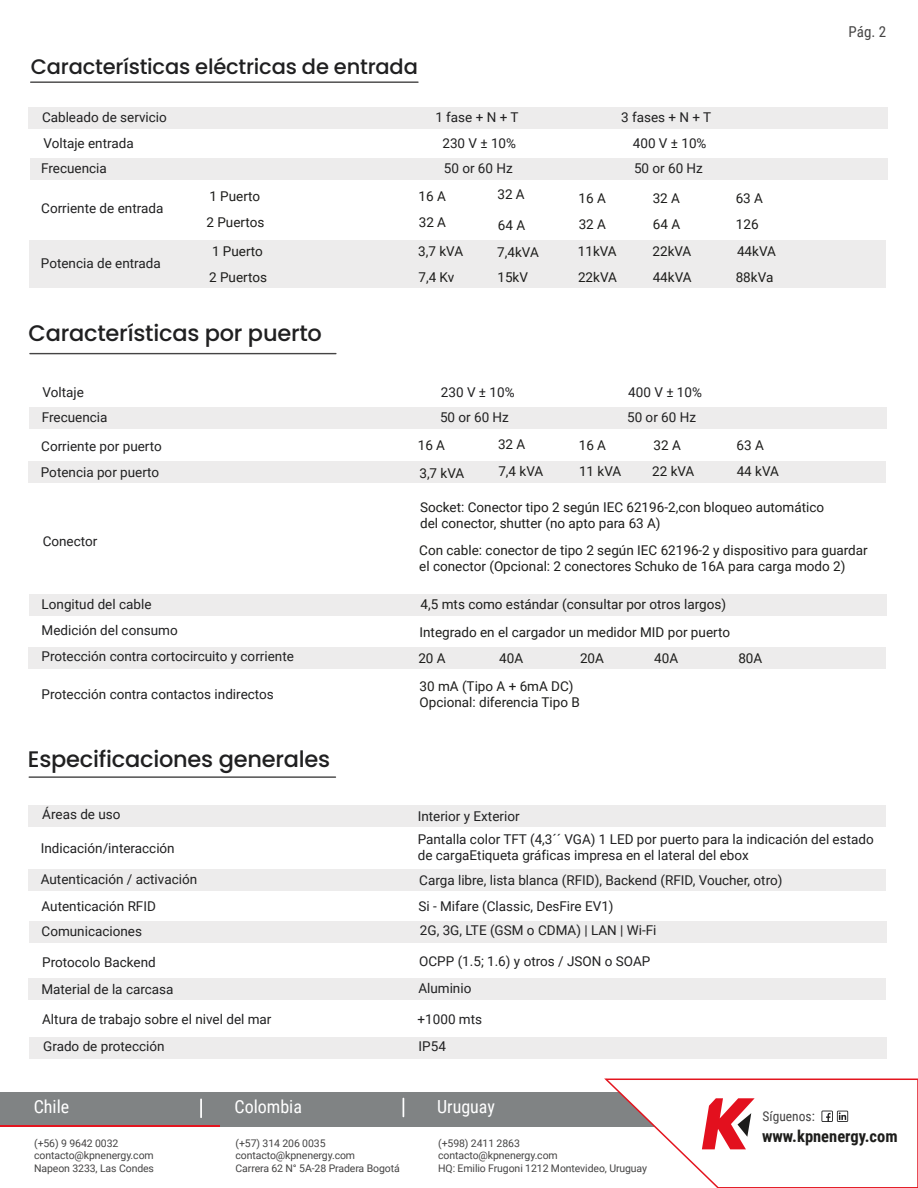
<style>
.page{position:relative;width:918px;height:1188px;background:#fff}
.page>*{position:absolute;margin:0;border:0;box-sizing:border-box;transform-origin:0 0}
.t1{font:500 22.5px "Poppins";letter-spacing:-.01em;color:#202021}
.t2{font:500 21px "Poppins";letter-spacing:-.01em;color:#202021}
.t3{font:18px "Roboto Condensed";color:#fff}
.t4{font:700 16.5px "Roboto Condensed";color:#1d1d1b}
.t5{font:15px "Roboto Condensed";color:#454444}
.t6{font:13.5px/25.3px "Roboto";color:#202021}
.t7{font:13.5px/16.2px "Roboto";color:#1d1d1b}
.t8{font:13.5px "Roboto Condensed";color:#454444}
.t9{font:10.5px/12.6px "Roboto";letter-spacing:-.01em;color:#454444}
</style>
<div class="page">
<div style="left:0;top:1092px;width:918px;height:34px;background:#808384"></div>
<div style="left:28px;top:107px;width:860px;height:22px;background:#edecec"></div>
<div style="left:30px;top:158px;width:858px;height:22px;background:#edecec"></div>
<div style="left:29px;top:241px;width:857px;height:47px;background:#edecec"></div>
<hr style="left:30px;top:81px;width:389px;height:2px;background:#454444">
<hr style="left:29px;top:776px;width:307px;height:2px;background:#454444">
<hr style="left:29px;top:353px;width:308px;height:1px;background:#454444">
<hr style="left:0;top:1125px;width:220px;height:2px;background:#e3151f">
<svg style="left:200px;top:1099px;width:2px;height:19px"></svg>
<svg style="left:403px;top:1098px;width:1px;height:19px"></svg>
<svg style="left:604px;top:1078px;width:314px;height:110px"></svg>
<div style="left:28px;top:805px;width:857px;height:22px;background:#edecec"></div>
<div style="left:28px;top:869px;width:857px;height:22px;background:#edecec"></div>
<div style="left:29px;top:921px;width:857px;height:22px;background:#edecec"></div>
<div style="left:29px;top:978px;width:857px;height:22px;background:#edecec"></div>
<div style="left:29px;top:407px;width:858px;height:22px;background:#edecec"></div>
<div style="left:29px;top:461px;width:857px;height:22px;background:#edecec"></div>
<div style="left:29px;top:647px;width:857px;height:22px;background:#edecec"></div>
<div style="left:29px;top:594px;width:857px;height:22px;background:#edecec"></div>
<div style="left:29px;top:1037px;width:857px;height:22px;background:#edecec"></div>
<h2 class="t2" style="left:31px;top:54px;width:389px">Características eléctricas de entrada</h2>
<p class="t6" style="left:41px;top:104px;width:127px">Cableado de servicio<br>Voltaje entrada<br>Frecuencia</p>
<p class="t6" style="left:41px;top:195px;width:124px">Corriente de entrada</p>
<p class="t6" style="left:41px;top:250px;width:121px">Potencia de entrada</p>
<p class="t6" style="left:435px;top:104px;width:85px;text-align:center">1 fase + N + T<br>230 V ± 10%<br>50 or 60 Hz</p>
<p class="t6" style="left:621px;top:104px;width:92px;text-align:center">3 fases + N + T<br>400 V ± 10%<br>50 or 60 Hz</p>
<p class="t7" style="left:209px;top:188px;width:52px">1 Puerto</p>
<p class="t7" style="left:419px;top:188px;width:29px">16 A</p>
<p class="t7" style="left:497px;top:186px;width:29px">32 A</p>
<p class="t7" style="left:579px;top:190px;width:29px">16 A</p>
<p class="t7" style="left:653px;top:189px;width:29px">32 A</p>
<p class="t7" style="left:736px;top:189px;width:29px">63 A</p>
<p class="t7" style="left:207px;top:213px;width:59px">2 Puertos</p>
<p class="t7" style="left:419px;top:213px;width:29px">32 A</p>
<p class="t7" style="left:498px;top:216px;width:29px">64 A</p>
<p class="t7" style="left:579px;top:216px;width:29px">32 A</p>
<p class="t7" style="left:653px;top:215px;width:29px">64 A</p>
<p class="t7" style="left:736px;top:215px;width:24px">126</p>
<p class="t7" style="left:212px;top:242px;width:52px">1 Puerto</p>
<p class="t7" style="left:418px;top:242px;width:46px">3,7 kVA</p>
<p class="t7" style="left:497px;top:244px;width:43px">7,4kVA</p>
<p class="t7" style="left:578px;top:242px;width:40px">11kVA</p>
<p class="t7" style="left:653px;top:242px;width:40px">22kVA</p>
<p class="t7" style="left:737px;top:242px;width:40px">44kVA</p>
<p class="t7" style="left:209px;top:268px;width:59px">2 Puertos</p>
<p class="t7" style="left:418px;top:268px;width:37px">7,4 Kv</p>
<p class="t7" style="left:497px;top:268px;width:32px">15kV</p>
<p class="t7" style="left:578px;top:268px;width:40px">22kVA</p>
<p class="t7" style="left:653px;top:268px;width:40px">44kVA</p>
<p class="t7" style="left:736px;top:268px;width:39px">88kVa</p>
<h1 class="t1" style="left:29px;top:320px;width:295px">Características por puerto</h1>
<p class="t6" style="left:42px;top:379px;width:67px">Voltaje<br>Frecuencia</p>
<p class="t6" style="left:41px;top:432px;width:122px;line-height:26.4px">Corriente por puerto<br>Potencia por puerto</p>
<p class="t6" style="left:440px;top:379px;width:76px">230 V ± 10%<br>50 or 60 Hz</p>
<p class="t6" style="left:627px;top:379px;width:76px">400 V ± 10%<br>50 or 60 Hz</p>
<p class="t7" style="left:418px;top:437px;width:29px">16 A</p>
<p class="t7" style="left:498px;top:436px;width:29px">32 A</p>
<p class="t7" style="left:579px;top:437px;width:29px">16 A</p>
<p class="t7" style="left:654px;top:437px;width:29px">32 A</p>
<p class="t7" style="left:737px;top:437px;width:29px">63 A</p>
<p class="t7" style="left:419px;top:464px;width:46px">3,7 kVA</p>
<p class="t7" style="left:498px;top:463px;width:46px">7,4 kVA</p>
<p class="t7" style="left:579px;top:463px;width:44px">11 kVA</p>
<p class="t7" style="left:652px;top:463px;width:44px">22 kVA</p>
<p class="t7" style="left:737px;top:463px;width:44px">44 kVA</p>
<p class="t5" style="left:849px;top:21px;width:39px">Pág. 2</p>
<p class="t6" style="left:43px;top:528px;width:56px">Conector</p>
<p class="t7" style="left:420px;top:498px;width:406px">Socket: Conector tipo 2 según IEC 62196-2,con bloqueo automático del conector, shutter (no apto para 63 A)</p>
<p class="t7" style="left:419px;top:542px;width:450px">Con cable: conector de tipo 2 según IEC 62196-2 y dispositivo para guardar el conector (Opcional: 2 conectores Schuko de 16A para carga modo 2)</p>
<p class="t6" style="left:42px;top:591px;width:111px">Longitud del cable</p>
<p class="t7" style="left:421px;top:596px;width:307px">4,5 mts como estándar (consultar por otros largos)</p>
<p class="t6" style="left:42px;top:617px;width:138px">Medición del consumo</p>
<p class="t7" style="left:420px;top:623px;width:312px">Integrado en el cargador un medidor MID por puerto</p>
<p class="t6" style="left:42px;top:644px;width:254px">Protección contra cortocircuito y corriente</p>
<p class="t7" style="left:418px;top:649px;width:29px">20 A</p>
<p class="t7" style="left:499px;top:649px;width:25px">40A</p>
<p class="t7" style="left:580px;top:649px;width:25px">20A</p>
<p class="t7" style="left:654px;top:649px;width:25px">40A</p>
<p class="t7" style="left:738px;top:649px;width:25px">80A</p>
<p class="t6" style="left:42px;top:681px;width:234px">Protección contra contactos indirectos</p>
<p class="t7" style="left:420px;top:678px;width:162px">30 mA (Tipo A + 6mA DC)<br>Opcional: diferencia Tipo B</p>
<h1 class="t1" style="left:28px;top:746px;width:304px">Especificaciones generales</h1>
<p class="t6" style="left:42px;top:801px;width:80px">Áreas de uso</p>
<p class="t6" style="left:418px;top:803px;width:103px">Interior y Exterior</p>
<p class="t6" style="left:41px;top:835px;width:135px">Indicación/interacción</p>
<p class="t6" style="left:418px;top:830px;width:458px;line-height:16.2px">Pantalla color TFT (4,3´´ VGA) 1 LED por puerto para la indicación del estado de cargaEtiqueta gráficas impresa en el lateral del ebox</p>
<p class="t6" style="left:41px;top:866px;width:158px">Autenticación / activación</p>
<p class="t6" style="left:419px;top:867px;width:365px">Carga libre, lista blanca (RFID), Backend (RFID, Voucher, otro)</p>
<p class="t6" style="left:42px;top:893px;width:116px">Autenticación RFID</p>
<p class="t6" style="left:418px;top:893px;width:197px">Si - Mifare (Classic, DesFire EV1)</p>
<p class="t6" style="left:42px;top:918px;width:102px">Comunicaciones</p>
<p class="t6" style="left:420px;top:917px;width:238px">2G, 3G, LTE (GSM o CDMA) | LAN | Wi-Fi</p>
<p class="t6" style="left:42px;top:949px;width:115px">Protocolo Backend</p>
<p class="t6" style="left:419px;top:948px;width:233px">OCPP (1.5; 1.6) y otros / JSON o SOAP</p>
<p class="t6" style="left:41px;top:976px;width:134px">Material de la carcasa</p>
<p class="t6" style="left:418px;top:975px;width:55px">Aluminio</p>
<p class="t6" style="left:42px;top:1006px;width:231px">Altura de trabajo sobre el nivel del mar</p>
<p class="t6" style="left:418px;top:1006px;width:66px">+1000 mts</p>
<p class="t6" style="left:43px;top:1033px;width:123px">Grado de protección</p>
<p class="t6" style="left:419px;top:1033px;width:29px">IP54</p>
<h3 class="t3" style="left:34px;top:1094px;width:37px">Chile</h3>
<h3 class="t3" style="left:235px;top:1094px;width:69px">Colombia</h3>
<h3 class="t3" style="left:437px;top:1094px;width:59px">Uruguay</h3>
<p class="t9" style="left:34px;top:1136px;width:121px">(+56) 9 9642 0032 contacto@kpnenergy.com<br>Napeon 3233, Las Condes</p>
<p class="t9" style="left:236px;top:1136px;width:166px">(+57) 314 206 0035 contacto@kpnenergy.com<br>Carrera 62 N° 5A-28 Pradera Bogotá</p>
<p class="t9" style="left:438px;top:1136px;width:210px">(+598) 2411 2863<br>contacto@kpnenergy.com<br>HQ: Emilio Frugoni 1212 Montevideo, Uruguay</p>
<p class="t8" style="left:763px;top:1107px;width:54px">Síguenos:</p>
<p class="t4" style="left:762px;top:1125px;width:137px">www.kpnenergy.com</p>
</div>
